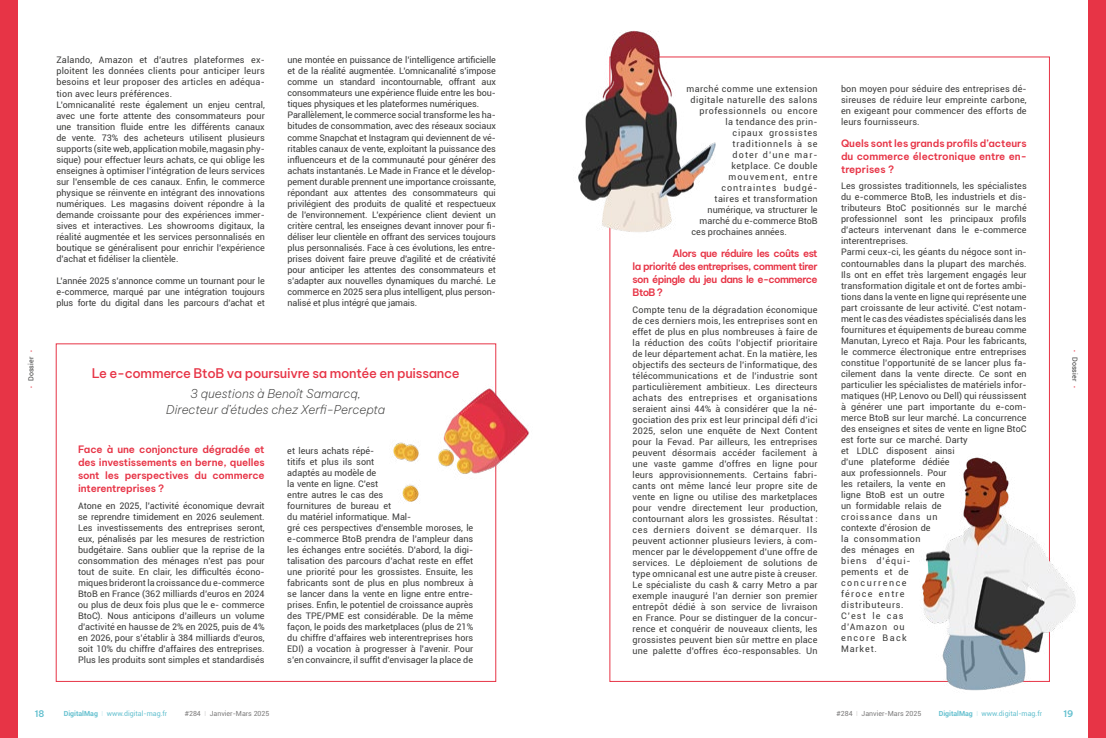
<style>
.page{position:relative;width:1106px;height:738px;background:#fff}
.page>*{position:absolute;margin:0;border:0;box-sizing:border-box;transform-origin:0 0}
.t1{font:500 13px "Be Vietnam Pro";letter-spacing:-.02em;color:#e73446}
.t2{font:italic 200 12px/16px "Be Vietnam Pro";color:#3c3c3b;text-align:center}
.t3{font:600 10px/13px "Be Vietnam Pro";letter-spacing:-.015em;color:#e73446;text-align:justify}
.t4{font:9px/11px "Roboto";color:#3c3c3b;text-align:justify}
.t5{font:9px "Roboto";letter-spacing:.04em;color:#3c3c3b}
.t6{font:9px "Roboto";letter-spacing:.08em;color:#3c3c3b}
.t7{font:9px "Roboto";letter-spacing:.05em;color:#3c3c3b}
.t8{font:9px "Roboto";letter-spacing:.06em;color:#3c3c3b}
.t9{font:9px "Roboto";letter-spacing:.03em;color:#3c3c3b}
.t10{font:9px "Roboto";letter-spacing:.1em;color:#3c3c3b}
.t11{font:9px "Roboto";letter-spacing:.11em;color:#3c3c3b}
.t12{font:9px "Roboto";letter-spacing:.12em;color:#3c3c3b}
.t13{font:600 9px "Be Vietnam Pro";color:#64c0cf}
.t14{font:7px "Roboto";color:#64c0cf}
.t15{font:7px "Roboto";color:#7c7b7b}
.t16{font:7px "Roboto";color:#3c3c3b}
.s1{font-size:5.5px;color:#e73446}
.s2{font-weight:700}
.s3{font-weight:100}
</style>
<div class="page">
<div style="left:1089px;top:0;width:17px;height:737px;background:#e73446"></div>
<div style="left:0;top:0;width:17px;height:737px;background:#e73446"></div>
<img style="left:578px;top:31px;width:160px;height:217px">
<img style="left:912px;top:446px;width:164px;height:245px">
<img style="left:393px;top:368px;width:136px;height:143px">
<p class="t16" style="left:26px;top:388px;width:40px;rotate:-90deg"><span class="s1">•</span> Dossier <span class="s1">•</span></p>
<p class="t4" style="left:56px;top:54px;width:210px;text-align:left">Zalando, Amazon et d’autres plateformes ex&shy;ploitent les données clients pour anticiper leurs besoins et leur proposer des articles en adéqua&shy;tion avec leurs préférences.<br>L’omnicanalité reste également un enjeu central, avec une forte attente des consommateurs pour une transition fluide entre les différents canaux de vente. 73% des acheteurs utilisent plusieurs supports (site web, application mobile, magasin phy&shy;sique) pour effectuer leurs achats, ce qui oblige les enseignes à optimiser l’intégration de leurs services sur l’ensemble de ces canaux. Enfin, le commerce physique se réinvente en intégrant des innovations numériques. Les magasins doivent répondre à la demande croissante pour des expériences immer&shy;sives et interactives. Les showrooms digitaux, la réalité augmentée et les services personnalisés en boutique se généralisent pour enrichir l’expérience d’achat et fidéliser la clientèle.</p>
<p class="t4" style="left:56px;top:274px;width:210px">L’année 2025 s’annonce comme un tournant pour le e-commerce, marqué par une intégration toujours plus forte du digital dans les parcours d’achat et</p>
<p class="t4" style="left:287px;top:54px;width:210px;text-align:left">une montée en puissance de l’intelligence artificielle et de la réalité augmentée. L’omnicanalité s’impose comme un standard incontournable, offrant aux consommateurs une expérience fluide entre les bou&shy;tiques physiques et les plateformes numériques.<br>Parallèlement, le commerce social transforme les ha&shy;bitudes de consommation, avec des réseaux sociaux comme Snapchat et Instagram qui deviennent de vé&shy;ritables canaux de vente, exploitant la puissance des influenceurs et de la communauté pour générer des achats instantanés. Le Made in France et le dévelop&shy;pement durable prennent une importance croissante, répondant aux attentes des consommateurs qui privilégient des produits de qualité et respectueux de l’environnement. L’expérience client devient un critère central, les enseignes devant innover pour fi&shy;déliser leur clientèle en offrant des services toujours plus personnalisés. Face à ces évolutions, les entre&shy;prises doivent faire preuve d’agilité et de créativité pour anticiper les attentes des consommateurs et s’adapter aux nouvelles dynamiques du marché. Le commerce en 2025 sera plus intelligent, plus person&shy;nalisé et plus intégré que jamais.</p>
<h1 class="t1" style="left:92px;top:362px;width:369px">Le e-commerce BtoB va poursuivre sa montée en puissance</h1>
<h2 class="t2" style="left:166px;top:384px;width:220px">3 questions à Benoît Samarcq,<br>Directeur d’études chez Xerfi-Percepta</h2>
<p class="t3" style="left:78px;top:441px;width:188px">Face à une conjoncture dégradée et des investissements en berne, quelles sont les perspectives du commerce interentreprises ?</p>
<p class="t4" style="left:78px;top:499px;width:188px">Atone en 2025, l’activité économique devrait se reprendre timidement en 2026 seulement.<br>Les investissements des entreprises seront, eux, pénalisés par les mesures de restriction budgétaire. Sans oublier que la reprise de la consommation des ménages n’est pas pour tout de suite. En clair, les difficultés écono&shy;miques brideront la croissance du e-commerce BtoB en France (362 milliards d’euros en 2024 ou plus de deux fois plus que le e- commerce BtoC). Nous anticipons d’ailleurs un volume d’activité en hausse de 2% en 2025, puis de 4% en 2026, pour s’établir à 384 milliards d’euros, soit 10% du chiffre d’affaires des entreprises.<br>Plus les produits sont simples et standardisés</p>
<p class="t4" style="left:287px;top:444px;width:187px;text-align:left">et leurs achats répé-<br>titifs et plus ils sont<br>adaptés au modèle de<br>la vente en ligne. C’est<br>entre autres le cas des<br>fournitures de bureau et<br>du matériel informatique. Mal-<br>gré ces perspectives d’ensemble moroses, le e-commerce BtoB prendra de l’ampleur dans les échanges entre sociétés. D’abord, la digi&shy;talisation des parcours d’achat reste en effet une priorité pour les grossistes. Ensuite, les fabricants sont de plus en plus nombreux à se lancer dans la vente en ligne entre entre&shy;prises. Enfin, le potentiel de croissance auprès des TPE/PME est considérable. De la même façon, le poids des marketplaces (plus de 21% du chiffre d’affaires web interentreprises hors EDI) a vocation à progresser à l’avenir. Pour s’en convaincre, il suffit d’envisager la place de</p>
<p class="t13" style="left:35px;top:705px;width:11px">18</p>
<p class="t14" style="left:64px;top:707px;width:105px"><span class="s2">DigitalMag</span> <span class="s3">I</span> www.digital-mag.fr</p>
<p class="t15" style="left:185px;top:707px;width:86px">#284 <span class="s3">I</span> Janvier-Mars 2025</p>
<p class="t5" style="left:686px;top:82px;width:132px">marché comme une extension</p>
<p class="t7" style="left:690px;top:93px;width:128px">digitale naturelle des salons</p>
<p class="t8" style="left:699px;top:104px;width:119px">professionnels ou encore</p>
<p class="t5" style="left:725px;top:115px;width:93px">la tendance des prin-</p>
<p class="t6" style="left:732px;top:126px;width:86px">cipaux grossistes</p>
<p class="t6" style="left:732px;top:137px;width:86px">traditionnels à se</p>
<p class="t12" style="left:732px;top:148px;width:86px">doter d’une mar-</p>
<p class="t5" style="left:731px;top:159px;width:87px">ketplace. Ce double</p>
<p class="t11" style="left:728px;top:170px;width:90px">mouvement, entre</p>
<p class="t10" style="left:721px;top:181px;width:97px">contraintes budgé-</p>
<p class="t9" style="left:714px;top:192px;width:104px">taires et transformation</p>
<p class="t4" style="left:707px;top:204px;width:111px">numérique, va structurer le</p>
<p class="t4" style="left:699px;top:215px;width:120px">marché du e-commerce BtoB</p>
<p class="t4" style="left:691px;top:226px;width:97px">ces prochaines années.</p>
<p class="t3" style="left:632px;top:245px;width:187px;text-indent:40px">Alors que réduire les coûts est la priorité des entreprises, comment tirer son épingle du jeu dans le e-commerce BtoB ?</p>
<p class="t4" style="left:632px;top:303px;width:186px">Compte tenu de la dégradation économique de ces derniers mois, les entreprises sont en effet de plus en plus nombreuses à faire de la réduction des coûts l’objectif prioritaire de leur département achat. En la matière, les objectifs des secteurs de l’informatique, des télécommunications et de l’industrie sont particulièrement ambitieux. Les directeurs achats des entreprises et organisations seraient ainsi 44% à considérer que la né&shy;gociation des prix est leur principal défi d’ici 2025, selon une enquête de Next Content pour la Fevad. Par ailleurs, les entreprises peuvent désormais accéder facilement à une vaste gamme d’offres en ligne pour leurs approvisionnements. Certains fabri&shy;cants ont même lancé leur propre site de vente en ligne ou utilise des marketplaces pour vendre directement leur production, contournant alors les grossistes. Résultat : ces derniers doivent se démarquer. Ils peuvent actionner plusieurs leviers, à com&shy;mencer par le développement d’une offre de services. Le déploiement de solutions de type omnicanal est une autre piste à creuser.<br>Le spécialiste du cash &amp; carry Metro a par exemple inauguré l’an dernier son premier entrepôt dédié à son service de livraison en France. Pour se distinguer de la concur&shy;rence et conquérir de nouveaux clients, les grossistes peuvent bien sûr mettre en place une palette d’offres éco-responsables. Un</p>
<p class="t4" style="left:841px;top:83px;width:187px">bon moyen pour séduire des entreprises dé&shy;sireuses de réduire leur empreinte carbone, en exigeant pour commencer des efforts de leurs fournisseurs.</p>
<p class="t3" style="left:841px;top:135px;width:187px">Quels sont les grands profils d’acteurs du commerce électronique entre en&shy;treprises ?</p>
<p class="t4" style="left:841px;top:180px;width:187px;text-align:left">Les grossistes traditionnels, les spécialistes du e-commerce BtoB, les industriels et dis&shy;tributeurs BtoC positionnés sur le marché professionnel sont les principaux profils d’acteurs intervenant dans le e-commerce interentreprises.<br>Parmi ceux-ci, les géants du négoce sont in&shy;contournables dans la plupart des marchés.<br>Ils ont en effet très largement engagés leur transformation digitale et ont de fortes ambi&shy;tions dans la vente en ligne qui représente une part croissante de leur activité. C’est notam&shy;ment le cas des véadistes spécialisés dans les fournitures et équipements de bureau comme<br>Manutan, Lyreco et Raja. Pour les fabricants, le commerce électronique entre entreprises constitue l’opportunité de se lancer plus fa&shy;cilement dans la vente directe. Ce sont en particulier les spécialistes de matériels infor&shy;matiques (HP, Lenovo ou Dell) qui réussissent à générer une part importante du e-com&shy;merce BtoB sur leur marché. La concurrence des enseignes et sites de vente en ligne BtoC est forte sur ce marché. Darty<br>et LDLC disposent ainsi<br>d’une plateforme dédiée<br>aux professionnels. Pour<br>les retailers, la vente en<br>ligne BtoB est un outre<br>un formidable relais de<br>croissance dans un<br>contexte d’érosion de<br>la consommation<br>des ménages en<br>biens d’équi-<br>pements et de<br>concurrence<br>féroce entre<br>distributeurs.<br>C’est le cas<br>d’Amazon ou<br>encore Back<br>Market.</p>
<p class="t16" style="left:1079px;top:349px;width:40px;rotate:90deg"><span class="s1">•</span> Dossier <span class="s1">•</span></p>
<p class="t15" style="left:836px;top:707px;width:86px">#284 <span class="s3">I</span> Janvier-Mars 2025</p>
<p class="t14" style="left:938px;top:707px;width:105px"><span class="s2">DigitalMag</span> <span class="s3">I</span> www.digital-mag.fr</p>
<p class="t13" style="left:1063px;top:705px;width:11px">19</p>
</div>
